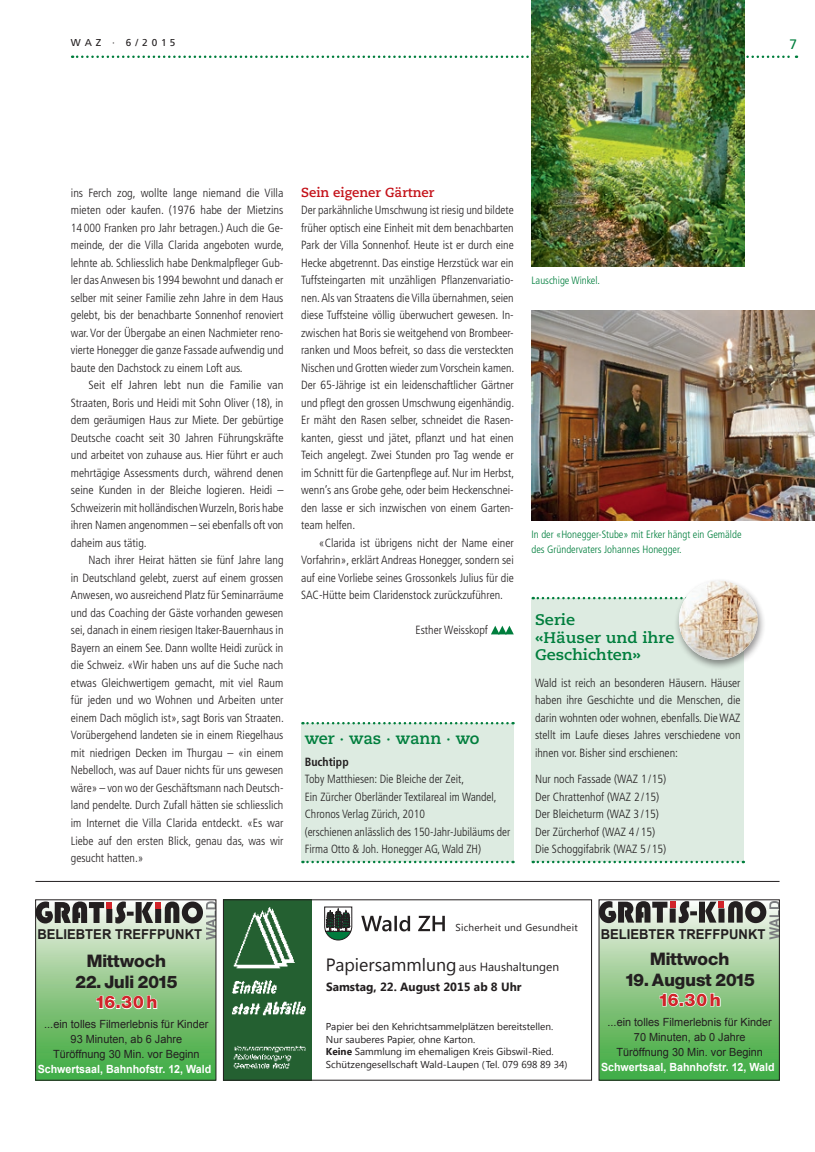
<style>
.page{position:relative;width:815px;height:1152px;background:#fff}
.page>*{position:absolute;margin:0;border:0;box-sizing:border-box;transform-origin:0 0}
.t1{font:800 17.5px "Neue Helvetica BQ";color:#231f20}
.t2{font:800 17.5px "Neue Helvetica BQ";letter-spacing:.06em;color:#d1232a}
.t3{font:700 16.25px "Caecilia";letter-spacing:-.01em;color:#007e3d}
.t4{font:700 15.38px/17.5px "Caecilia";color:#007e3d;scale:1.06 1}
.t5{font:13.75px "Frutiger LT Std";color:#007e3d}
.t6{font:700 13.62px "Arial";color:#231f20;scale:.96 1}
.t7{font:700 13.12px "Caecilia";color:#c4121a}
.t8{font:300 condensed 11.88px/17.5px "Frutiger LT Std";color:#231f20;text-align:justify}
.t9{font:300 condensed 11.88px/17.5px "Frutiger LT Std";color:#231f20;text-align:justify;scale:1.05 1}
.t10{font:700 11.88px/19.6px "Segoe UI";color:#231f20}
.t11{font:700 condensed 11.88px "Frutiger LT Std";color:#231f20}
.t12{font:11.25px/15px "Arial";color:#231f20;text-align:center}
.t13{font:700 11.25px "Arial";color:#fff;scale:.95 1}
.t14{font:300 condensed 10.62px/15px "Frutiger LT Std";color:#007e3d}
.t15{font:10px/12.5px "Segoe UI";color:#231f20}
.t16{font:10px "Segoe UI";letter-spacing:.025em;color:#231f20}
.t17{font:10px "Frutiger LT Std";letter-spacing:.4em;color:#231f20}
.s1{font-weight:400;font-size:17.75px}
.s2{font-weight:400}
.s3{font-weight:700}
</style>
<div class="page">
<svg style="left:72px;top:56px;width:725px;height:2px"></svg>
<svg style="left:491px;top:625px;width:23px;height:9px"></svg>
<div style="left:531px;top:598px;width:213px;height:264px;background:#ddebe1"></div>
<svg style="left:533px;top:860px;width:211px;height:3px"></svg>
<svg style="left:533px;top:597px;width:140px;height:2px"></svg>
<div style="left:674px;top:577px;width:92px;height:93px;background:#231f20;opacity:.5"></div>
<img style="left:679px;top:580px;width:79px;height:80px;border-radius:39px">
<img style="left:531px;top:0;width:213px;height:267px">
<img style="left:531px;top:310px;width:284px;height:210px">
<div style="left:301px;top:723px;width:213px;height:139px;background:#ddebe1"></div>
<svg style="left:302px;top:722px;width:212px;height:2px"></svg>
<svg style="left:302px;top:860px;width:212px;height:3px"></svg>
<svg style="left:37px;top:901px;width:177px;height:177px;background:#89bd83"></svg>
<hr style="left:35px;top:881px;width:745px;height:1px;background:#231f20">
<img style="left:225px;top:901px;width:86px;height:177px">
<svg style="left:325px;top:907px;width:27px;height:33px"></svg>
<svg style="left:361px;top:915px;width:84px;height:16px"></svg>
<div style="left:223px;top:899px;width:369px;height:181px;border:1px solid #231f20"></div>
<svg style="left:601px;top:901px;width:177px;height:177px;background:#88bd83"></svg>
<p class="t17" style="left:71px;top:37px;width:106px">WAZ · 6/2015</p>
<p class="t5" style="left:790px;top:36px;width:9px">7</p>
<p class="t8" style="left:71px;top:184px;width:215px">ins Ferch zog, wollte lange niemand die Villa mieten oder kaufen. (1976 habe der Mietzins 14 000 Franken pro Jahr betragen.) Auch die Ge&shy;meinde, der die Villa Clarida angeboten wurde, lehnte ab. Schliesslich habe Denkmalpfleger Gub&shy;ler das Anwesen bis 1994 bewohnt und danach er selber mit seiner Familie zehn Jahre in dem Haus gelebt, bis der benachbarte Sonnenhof renoviert war. Vor der Übergabe an einen Nachmieter reno&shy;vierte Honegger die ganze Fassade aufwendig und baute den Dachstock zu einem Loft aus.</p>
<p class="t9" style="left:71px;top:377px;width:204px;text-indent:18px">Seit elf Jahren lebt nun die Familie van Straaten, Boris und Heidi mit Sohn Oliver (18), in dem geräumigen Haus zur Miete. Der gebürtige Deutsche coacht seit 30 Jahren Führungskräfte und arbeitet von zuhause aus. Hier führt er auch mehrtägige Assessments durch, während denen seine Kunden in der Bleiche logieren. Heidi – Schweizerin mit holländischen Wurzeln, Boris habe ihren Namen angenommen – sei ebenfalls oft von daheim aus tätig.</p>
<p class="t8" style="left:71px;top:552px;width:215px;text-indent:18px">Nach ihrer Heirat hätten sie fünf Jahre lang in Deutschland gelebt, zuerst auf einem grossen Anwesen, wo ausreichend Platz für Seminarräume und das Coaching der Gäste vorhanden gewesen sei, danach in einem riesigen Itaker-Bauernhaus in Bayern an einem See. Dann wollte Heidi zurück in die Schweiz. «Wir haben uns auf die Suche nach etwas Gleichwertigem gemacht, mit viel Raum für jeden und wo Wohnen und Arbeiten unter einem Dach möglich ist», sagt Boris van Straaten.<br>Vorübergehend landeten sie in einem Riegelhaus mit niedrigen Decken im Thurgau – «in einem Nebelloch, was auf Dauer nichts für uns gewesen wäre» – von wo der Geschäftsmann nach Deutsch&shy;land pendelte. Durch Zufall hätten sie schliesslich im Internet die Villa Clarida entdeckt. «Es war Liebe auf den ersten Blick, genau das, was wir gesucht hatten.»</p>
<p class="t7" style="left:301px;top:184px;width:135px">Sein eigener Gärtner</p>
<p class="t8" style="left:301px;top:202px;width:215px">Der parkähnliche Umschwung ist riesig und bildete früher optisch eine Einheit mit dem benachbarten Park der Villa Sonnenhof. Heute ist er durch eine Hecke abgetrennt. Das einstige Herzstück war ein Tuffsteingarten mit unzähligen Pflanzenvariatio&shy;nen. Als van Straatens die Villa übernahmen, seien diese Tuffsteine völlig überwuchert gewesen. In&shy;zwischen hat Boris sie weitgehend von Brombeer&shy;ranken und Moos befreit, so dass die versteckten Nischen und Grotten wieder zum Vorschein kamen.<br>Der 65-Jährige ist ein leidenschaftlicher Gärtner und pflegt den grossen Umschwung eigenhändig.<br>Er mäht den Rasen selber, schneidet die Rasen&shy;kanten, giesst und jätet, pflanzt und hat einen Teich angelegt. Zwei Stunden pro Tag wende er im Schnitt für die Gartenpflege auf. Nur im Herbst, wenn’s ans Grobe gehe, oder beim Heckenschnei&shy;den lasse er sich inzwischen von einem Garten&shy;team helfen.</p>
<p class="t8" style="left:301px;top:534px;width:214px;text-indent:18px">«Clarida ist übrigens nicht der Name einer Vorfahrin», erklärt Andreas Honegger, sondern sei auf eine Vorliebe seines Grossonkels Julius für die SAC-Hütte beim Claridenstock zurückzuführen.</p>
<p class="t8" style="left:415px;top:622px;width:74px">Esther Weisskopf</p>
<h2 class="t3" style="left:305px;top:729px;width:176px">wer · was · wann · wo</h2>
<p class="t11" style="left:305px;top:754px;width:46px">Buchtipp</p>
<p class="t8" style="left:305px;top:770px;width:207px;text-align:left">Toby Matthiesen: Die Bleiche der Zeit,<br>Ein Zürcher Oberländer Textilareal im Wandel, Chronos Verlag Zürich, 2010<br>(erschienen anlässlich des 150-Jahr-Jubiläums der Firma Otto &amp; Joh. Honegger AG, Wald ZH)</p>
<p class="t14" style="left:531px;top:273px;width:70px">Lauschige Winkel.</p>
<p class="t14" style="left:531px;top:527px;width:212px">In der «Honegger-Stube» mit Erker hängt ein Gemälde des Gründervaters Johannes Honegger.</p>
<p class="t4" style="left:535px;top:611px;width:133px">Serie<br>«Häuser und ihre<br>Geschichten»</p>
<p class="t8" style="left:535px;top:674px;width:207px">Wald ist reich an besonderen Häusern. Häuser haben ihre Geschichte und die Menschen, die darin wohnten oder wohnen, ebenfalls. Die WAZ stellt im Laufe dieses Jahres verschiedene von ihnen vor. Bisher sind erschienen:</p>
<p class="t8" style="left:535px;top:770px;width:133px;text-align:left">Nur noch Fassade (WAZ 1 /15)<br>Der Chrattenhof (WAZ 2 /15)<br>Der Bleicheturm (WAZ 3 /15)<br>Der Zürcherhof (WAZ 4 / 15)<br>Die Schoggifabrik (WAZ 5 / 15)</p>
<p class="t6" style="left:37px;top:925px;width:173px">BELIEBTER TREFFPUNKT</p>
<h1 class="t1" style="left:87px;top:949px;width:81px">Mittwoch</h1>
<h1 class="t1" style="left:75px;top:970px;width:103px">22. Juli 2015</h1>
<h1 class="t2" style="left:95px;top:990px;width:64px">16.30h</h1>
<p class="t12" style="left:44px;top:1017px;width:166px">...ein tolles Filmerlebnis für Kinder<br>93 Minuten, ab 6 Jahre<br>Türöffnung 30 Min. vor Beginn</p>
<p class="t13" style="left:38px;top:1062px;width:184px">Schwertsaal, Bahnhofstr. 12, Wald</p>
<p class="t16" style="left:455px;top:921px;width:124px">Sicherheit und Gesundheit</p>
<p class="t10" style="left:326px;top:956px;width:235px"><span class="s1">Papiersammlung</span> <span class="s2">aus Haushaltungen<br></span>Samstag, 22. August 2015 ab 8 Uhr</p>
<p class="t15" style="left:326px;top:1019px;width:243px">Papier bei den Kehrichtsammelplätzen bereitstellen.<br>Nur sauberes Papier, ohne Karton.<br><span class="s3">Keine</span> Sammlung im ehemaligen Kreis Gibswil-Ried.<br>Schützengesellschaft Wald-Laupen (Tel. 079 698 89 34)</p>
<p class="t6" style="left:601px;top:925px;width:173px">BELIEBTER TREFFPUNKT</p>
<h1 class="t1" style="left:650px;top:947px;width:81px">Mittwoch</h1>
<h1 class="t1" style="left:625px;top:968px;width:132px">19. August 2015</h1>
<h1 class="t2" style="left:659px;top:988px;width:64px">16.30h</h1>
<p class="t12" style="left:608px;top:1014px;width:166px">...ein tolles Filmerlebnis für Kinder<br>70 Minuten, ab 0 Jahre<br>Türöffnung 30 Min. vor Beginn</p>
<p class="t13" style="left:601px;top:1059px;width:184px">Schwertsaal, Bahnhofstr. 12, Wald</p>
</div>
